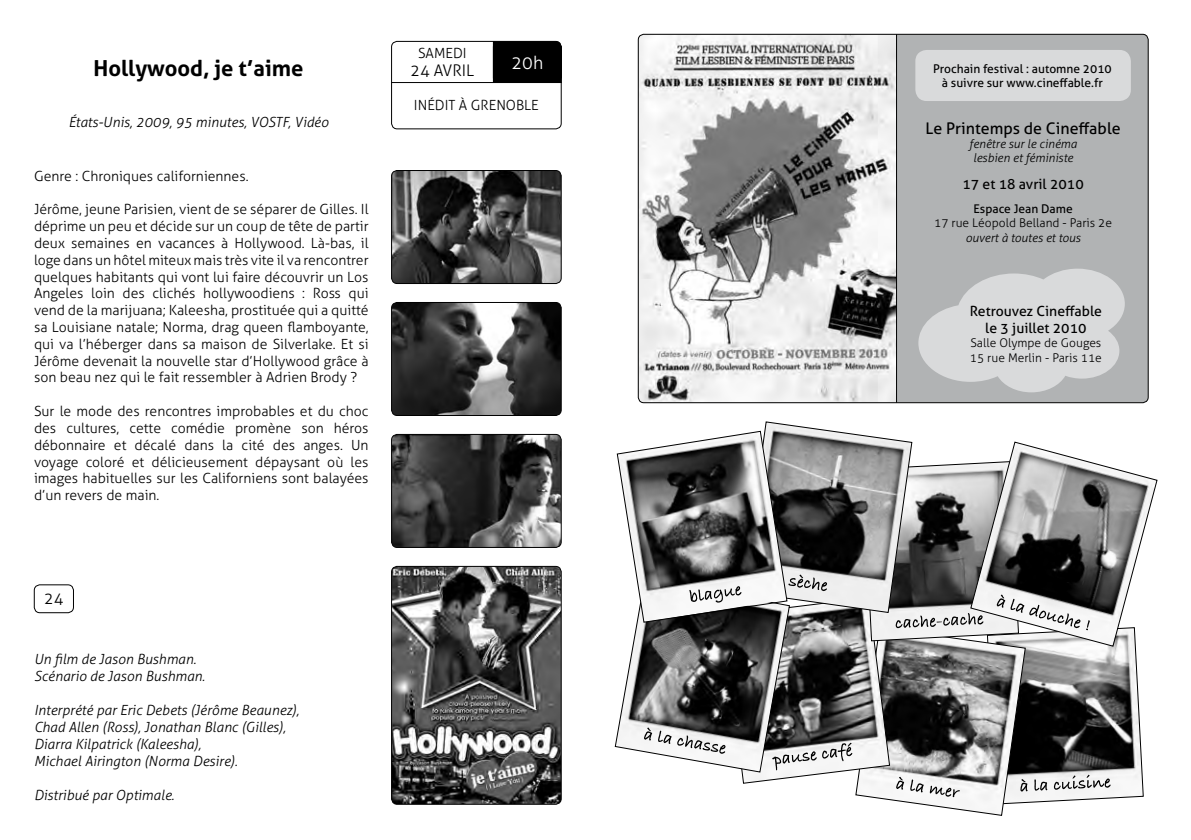
<style>
.page{position:relative;width:1191px;height:840px;background:#fff}
.page>*{position:absolute;margin:0;border:0;box-sizing:border-box;transform-origin:0 0}
.t1{font:700 22px "Aller";color:#000}
.t2{font:300 18px "Aller";color:#fff}
.t3{font:16px "Aller";color:#000}
.t4{font:300 16px "Aller";color:#000}
.t5{font:300 14px/16.8px "Aller";color:#000;text-align:justify}
.t6{font:italic 300 14px/17px "Aller";color:#000}
.t7{font:14px/16.8px "Aller";color:#000;text-align:center}
.t8{font:12px/14.4px "Aller";color:#000;text-align:center}
.t9{font:300 12px/14.4px "Aller";color:#000}
.t10{font:italic 300 12px/14.4px "Aller";color:#000;text-align:center}
</style>
<div class="page">
<div style="left:34px;top:584px;width:40px;height:28px;border:1px solid #000;border-radius:6px"></div>
<img style="left:391px;top:566px;width:170px;height:237px">
<div style="left:391px;top:566px;width:170px;height:238px;border:1px solid #000;border-radius:6px"></div>
<img style="left:391px;top:434px;width:170px;height:113px">
<div style="left:391px;top:434px;width:170px;height:113px;border:1px solid #000;border-radius:6px"></div>
<img style="left:391px;top:302px;width:170px;height:113px">
<div style="left:391px;top:302px;width:170px;height:113px;border:1px solid #000;border-radius:6px"></div>
<img style="left:391px;top:170px;width:170px;height:113px">
<div style="left:391px;top:170px;width:170px;height:113px;border:1px solid #000;border-radius:6px"></div>
<div style="left:391px;top:41px;width:170px;height:88px;border:1px solid #000;border-radius:6px"></div>
<hr style="left:391px;top:82px;width:170px;height:1px;background:#000">
<div style="left:493px;top:41px;width:69px;height:42px;background:#000"></div>
<div style="left:493px;top:47px;width:68px;height:31px;border:1px solid #000"></div>
<div style="left:638px;top:34px;width:510px;height:368px;background:#b1b3b4;border-radius:6px"></div>
<svg style="left:638px;top:34px;width:258px;height:368px;background:#bbb"></svg>
<div style="left:915px;top:50px;width:215px;height:51px;background:#d9dadb;border-radius:11px"></div>
<svg style="left:918px;top:268px;width:206px;height:124px"></svg>
<svg style="left:615px;top:421px;width:542px;height:394px"></svg>
<p class="t5" style="left:418px;top:45px;width:50px">SAMEDI</p>
<p class="t4" style="left:410px;top:61px;width:65px">24 AVRIL</p>
<p class="t2" style="left:511px;top:52px;width:33px">20h</p>
<h1 class="t1" style="left:93px;top:55px;width:211px">Hollywood, je t’aime</h1>
<p class="t8" style="left:933px;top:61px;width:180px">Prochain festival : automne 2010 à suivre sur www.cineffable.fr</p>
<p class="t3" style="left:925px;top:118px;width:197px">Le Printemps de Cineffable</p>
<p class="t10" style="left:969px;top:136px;width:109px">fenêtre sur le cinéma lesbien et féministe</p>
<p class="t7" style="left:962px;top:175px;width:123px">17 et 18 avril 2010</p>
<p class="t8" style="left:973px;top:201px;width:101px">Espace Jean Dame</p>
<p class="t9" style="left:934px;top:216px;width:179px">17 rue Léopold Belland - Paris 2e</p>
<p class="t10" style="left:965px;top:230px;width:117px">ouvert à toutes et tous</p>
<p class="t5" style="left:414px;top:97px;width:8px">inédit</p>
<p class="t5" style="left:459px;top:97px;width:31px">à Grenoble</p>
<p class="t6" style="left:68px;top:114px;width:262px">États-Unis, 2009, 95 minutes, VOSTF, Vidéo</p>
<p class="t5" style="left:34px;top:167px;width:216px">Genre : Chroniques californiennes.</p>
<p class="t5" style="left:34px;top:201px;width:336px">Jérôme, jeune Parisien, vient de se séparer de Gilles. Il déprime un peu et décide sur un coup de tête de partir deux semaines en vacances à Hollywood. Là-bas, il loge dans un hôtel miteux mais très vite il va rencontrer quelques habitants qui vont lui faire découvrir un Los Angeles loin des clichés hollywoodiens : Ross qui vend de la marijuana; Kaleesha, prostituée qui a quitté sa Louisiane natale; Norma, drag queen flamboyante, qui va l’héberger dans sa maison de Silverlake. Et si Jérôme devenait la nouvelle star d’Hollywood grâce à son beau nez qui le fait ressembler à Adrien Brody ?</p>
<p class="t5" style="left:34px;top:402px;width:336px">Sur le mode des rencontres improbables et du choc des cultures, cette comédie promène son héros débonnaire et décalé dans la cité des anges. Un voyage coloré et délicieusement dépaysant où les images habituelles sur les Californiens sont balayées d’un revers de main.</p>
<p class="t7" style="left:969px;top:302px;width:134px">Retrouvez Cineffable le 3 juillet 2010</p>
<p class="t9" style="left:970px;top:335px;width:133px">Salle Olympe de Gouges<br>15 rue Merlin - Paris 11e</p>
<p class="t4" style="left:44px;top:588px;width:21px">24</p>
<p class="t6" style="left:34px;top:650px;width:172px">Un film de Jason Bushman.<br>Scénario de Jason Bushman.</p>
<p class="t6" style="left:34px;top:701px;width:267px">Interprété par Eric Debets (Jérôme Beaunez), Chad Allen (Ross), Jonathan Blanc (Gilles), Diarra Kilpatrick (Kaleesha),<br>Michael Airington (Norma Desire).</p>
<p class="t6" style="left:34px;top:786px;width:142px">Distribué par Optimale.</p>
</div>
